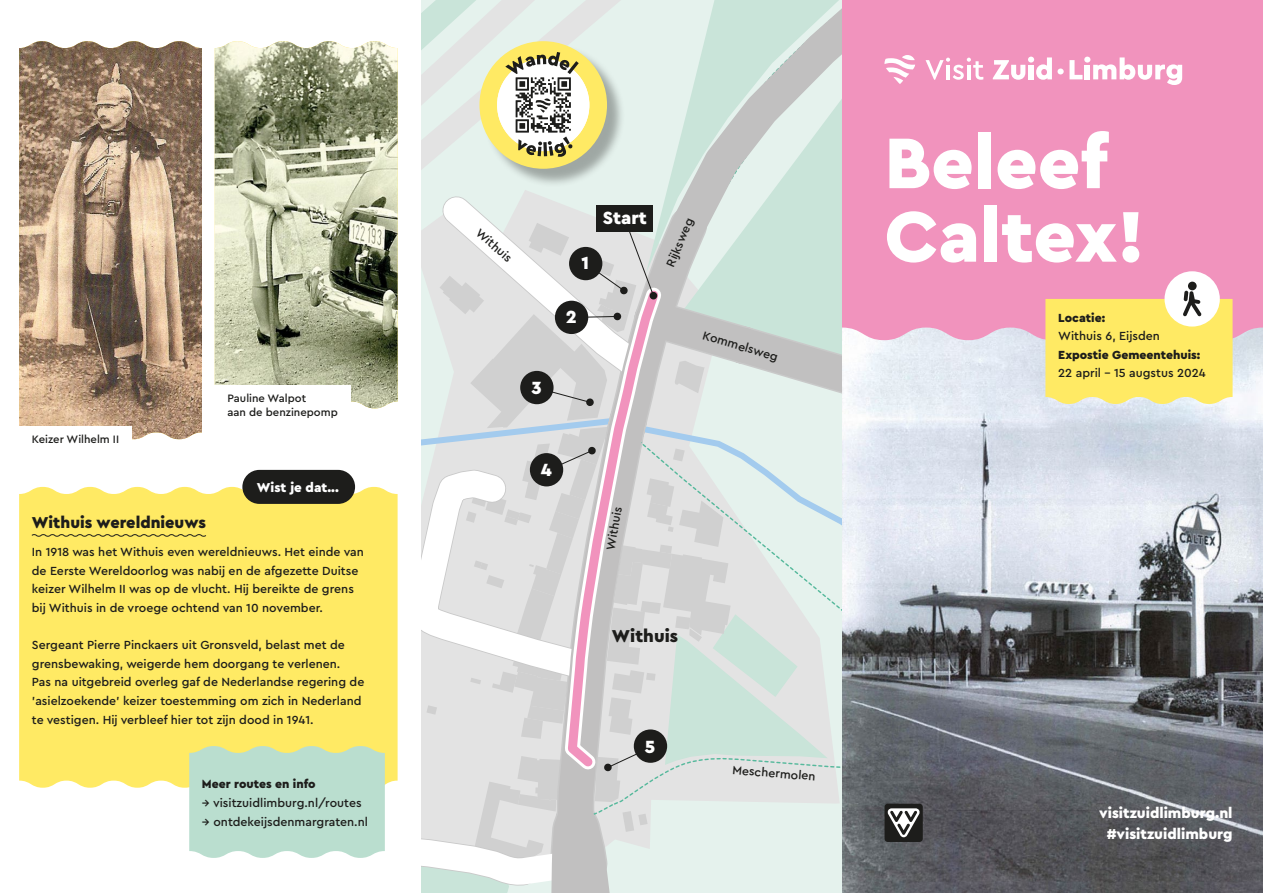
<style>
.page{position:relative;width:1263px;height:893px;background:#fff}
.page>*{position:absolute;margin:0;border:0;box-sizing:border-box;transform-origin:0 0}
.t1{font:900 75px/73.5px "Cera Pro";color:#fff}
.t2{font:900 18.45px "Cera Pro";color:#fff}
.t3{font:900 18px "Cera Pro";color:#1d1d1b}
.t4{font:900 16.5px "Cera Pro";color:#1d1d1b}
.t5{font:900 15px/21px "Cera Pro";color:#fff;text-align:center}
.t6{font:900 13.5px "Cera Pro";color:#fff}
.t7{font:500 12.3px/18.6px "Cera Pro";color:#1d1d1b}
.t8{font:900 12.3px "Cera Pro";color:#1d1d1b}
.t9{font:500 11.25px/13.5px "Cera Pro";color:#1d1d1b}
</style>
<div class="page">
<div style="left:19px;top:487px;width:379px;height:301px;background:#ffea64"></div>
<svg style="left:729px;top:0;width:113px;height:893px"></svg>
<svg style="left:421px;top:0;width:308px;height:218px"></svg>
<svg style="left:421px;top:181px;width:252px;height:37px"></svg>
<div style="left:596px;top:205px;width:57px;height:27px;background:#1d1d1b"></div>
<svg style="left:421px;top:218px;width:407px;height:675px"></svg>
<div style="left:634px;top:729px;width:33px;height:34px;background:#1d1d1b;border-radius:50%"></div>
<img style="left:842px;top:340px;width:421px;height:553px">
<div style="left:842px;top:0;width:421px;height:340px;background:#f193bd"></div>
<div style="left:884px;top:804px;width:39px;height:38px;background:#1d1d1b;border-radius:3px"></div>
<svg style="left:887px;top:808px;width:33px;height:29px"></svg>
<svg style="left:884px;top:55px;width:31px;height:29px"></svg>
<svg style="left:925px;top:58px;width:58px;height:22px"></svg>
<svg style="left:993px;top:57px;width:189px;height:28px"></svg>
<div style="left:1164px;top:271px;width:56px;height:56px;background:#fff;border-radius:50%"></div>
<svg style="left:31px;top:533px;width:176px;height:4px"></svg>
<img style="left:19px;top:41px;width:183px;height:398px">
<img style="left:215px;top:41px;width:183px;height:367px">
<div style="left:19px;top:426px;width:113px;height:27px;background:#fff"></div>
<div style="left:215px;top:385px;width:136px;height:41px;background:#fff"></div>
<svg style="left:1045px;top:291px;width:187px;height:113px"></svg>
<div style="left:1188px;top:282px;width:9px;height:8px;background:#1d1d1b;border-radius:50%"></div>
<svg style="left:189px;top:746px;width:196px;height:112px"></svg>
<div style="left:242px;top:470px;width:113px;height:34px;background:#1d1d1b;border-radius:17px"></div>
<div style="left:482px;top:44px;width:144px;height:143px;background:#1d1d1b;opacity:.35"></div>
<div style="left:479px;top:41px;width:128px;height:128px;background:#ffea64;border-radius:50%"></div>
<div style="left:497px;top:59px;width:92px;height:92px;background:#fff;border-radius:50%"></div>
<svg style="left:505px;top:52px;width:74px;height:105px"></svg>
<p class="t9" style="left:32px;top:432px;width:89px">Keizer Wilhelm II</p>
<p class="t9" style="left:227px;top:391px;width:112px">Pauline Walpot<br>aan de benzinepomp</p>
<p class="t6" style="left:257px;top:479px;width:83px">Wist je dat...</p>
<h3 class="t4" style="left:32px;top:512px;width:175px">Withuis wereldnieuws</h3>
<p class="t7" style="left:32px;top:542px;width:333px">In 1918 was het Withuis even wereldnieuws. Het einde van de Eerste Wereldoorlog was nabij en de afgezette Duitse keizer Wilhelm II was op de vlucht. Hij bereikte de grens bij Withuis in de vroege ochtend van 10 november.</p>
<p class="t7" style="left:32px;top:635px;width:334px">Sergeant Pierre Pinckaers uit Gronsveld, belast met de grensbewaking, weigerde hem doorgang te verlenen.<br>Pas na uitgebreid overleg gaf de Nederlandse regering de 'asielzoekende' keizer toestemming om zich in Nederland te vestigen. Hij verbleef hier tot zijn dood in 1941.</p>
<p class="t8" style="left:202px;top:776px;width:115px">Meer routes en info</p>
<p class="t7" style="left:202px;top:793px;width:161px">→ visitzuidlimburg.nl/routes</p>
<p class="t7" style="left:202px;top:812px;width:167px">→ ontdekeijsdenmargraten.nl</p>
<p class="t7" style="left:484px;top:223px;width:45px;rotate:42deg">Withuis</p>
<h2 class="t2" style="left:531px;top:376px;width:12px">3</h2>
<h2 class="t2" style="left:582px;top:251px;width:9px">1</h2>
<h2 class="t2" style="left:603px;top:206px;width:46px">Start</h2>
<h2 class="t2" style="left:566px;top:304px;width:13px">2</h2>
<p class="t7" style="left:661px;top:262px;width:53px;rotate:-67deg">Rijksweg</p>
<p class="t7" style="left:705px;top:326px;width:80px;rotate:16deg">Kommelsweg</p>
<h2 class="t2" style="left:541px;top:458px;width:13px">4</h2>
<p class="t7" style="left:601px;top:548px;width:45px;rotate:-80deg">Withuis</p>
<h3 class="t3" style="left:612px;top:624px;width:68px">Withuis</h3>
<h2 class="t2" style="left:645px;top:734px;width:12px">5</h2>
<p class="t7" style="left:733px;top:760px;width:85px;rotate:5deg">Meschermolen</p>
<h1 class="t1" style="left:884px;top:124px;width:262px">Beleef<br>Caltex!</h1>
<p class="t8" style="left:1058px;top:309px;width:48px">Locatie:</p>
<p class="t7" style="left:1058px;top:326px;width:103px">Withuis 6, Eijsden</p>
<p class="t8" style="left:1058px;top:346px;width:144px">Expostie Gemeentehuis:</p>
<p class="t7" style="left:1058px;top:363px;width:149px">22 april – 15 augstus 2024</p>
<p class="t5" style="left:1099px;top:802px;width:135px">visitzuidlimburg.nl #visitzuidlimburg</p>
</div>
